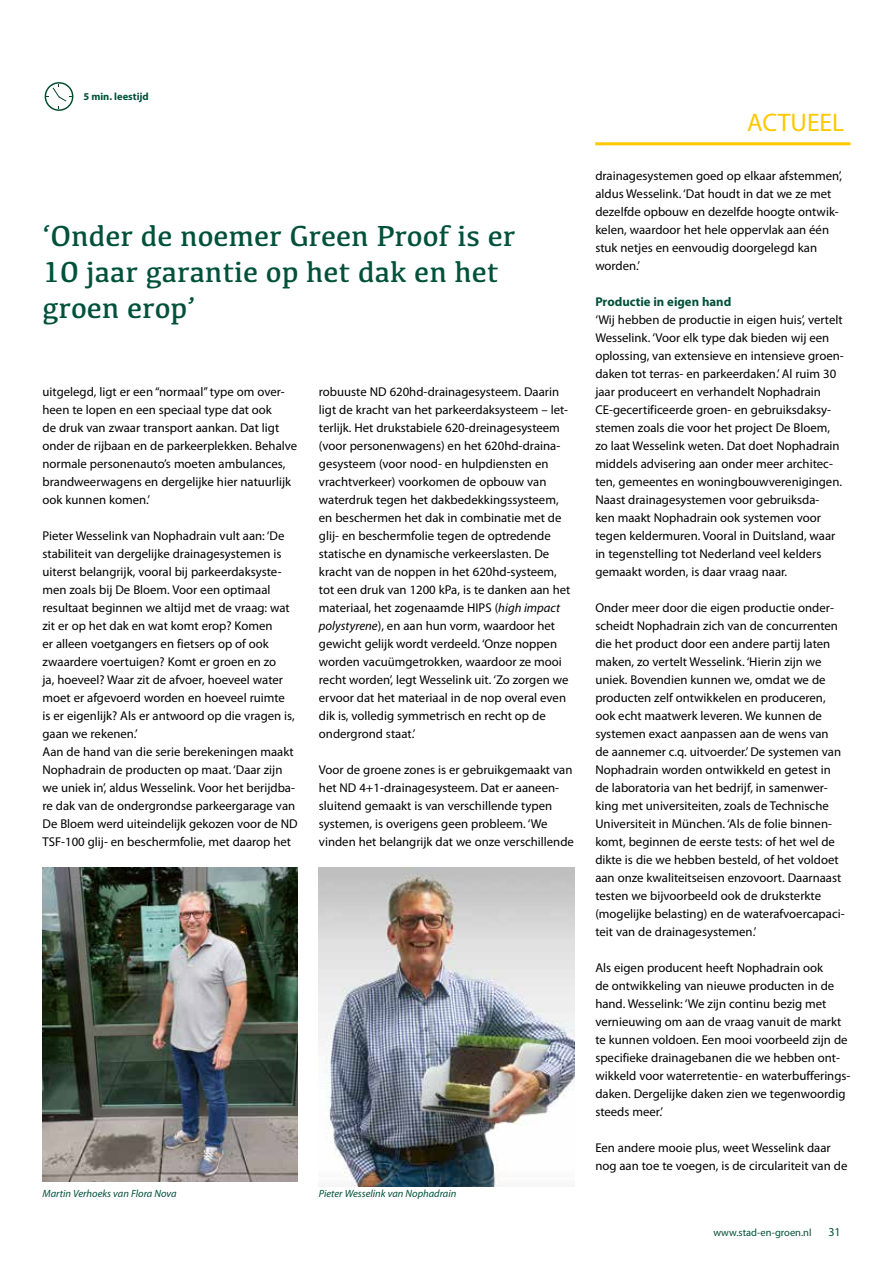
<style>
.page{position:relative;width:893px;height:1263px;background:#fff}
.page>*{position:absolute;margin:0;border:0;box-sizing:border-box;transform-origin:0 0}
.t1{font:30px/36px "Kefa";color:#005139}
.t2{font:25.5px "Myriad Pro";color:#fec800}
.t3{font:12.75px/18px "Myriad Pro";color:#000}
.t4{font:700 12.75px "Myriad Pro";color:#005139}
.t5{font:12px "Myriad Pro";color:#005139}
.t6{font:italic 10.5px "Myriad Pro";color:#005139}
.t7{font:10.5px "Myriad Pro";color:#005139}
.t8{font:700 10.5px "Myriad Pro";color:#005139}
.s1{font-style:italic}
</style>
<div class="page">
<hr style="left:595px;top:142px;width:255px;height:3px;background:#fec800">
<svg style="left:45px;top:82px;width:28px;height:29px"></svg>
<img style="left:43px;top:867px;width:255px;height:315px">
<img style="left:319px;top:867px;width:255px;height:319px">
<p class="t8" style="left:83px;top:90px;width:67px">5 min. leestijd</p>
<h1 class="t1" style="left:43px;top:217px;width:474px">‘Onder de noemer Green Proof is er<br>10 jaar garantie op het dak en het groen erop’</h1>
<p class="t3" style="left:43px;top:383px;width:256px">uitgelegd, ligt er een “normaal” type om over&shy;heen te lopen en een speciaal type dat ook<br>de druk van zwaar transport aankan. Dat ligt onder de rijbaan en de parkeerplekken. Behalve normale personenauto’s moeten ambulances, brandweerwagens en dergelijke hier natuurlijk ook kunnen komen.’</p>
<p class="t3" style="left:43px;top:527px;width:257px">Pieter Wesselink van Nophadrain vult aan: ‘De stabiliteit van dergelijke drainagesystemen is uiterst belangrijk, vooral bij parkeerdaksyste&shy;men zoals bij De Bloem. Voor een optimaal resultaat beginnen we altijd met de vraag: wat zit er op het dak en wat komt erop? Komen<br>er alleen voetgangers en fietsers op of ook zwaardere voertuigen? Komt er groen en zo<br>ja, hoeveel? Waar zit de afvoer, hoeveel water moet er afgevoerd worden en hoeveel ruimte<br>is er eigenlijk? Als er antwoord op die vragen is, gaan we rekenen.’<br>Aan de hand van die serie berekeningen maakt Nophadrain de producten op maat. ‘Daar zijn we uniek in’, aldus Wesselink. Voor het berijdba&shy;re dak van de ondergrondse parkeergarage van De Bloem werd uiteindelijk gekozen voor de ND TSF-100 glij- en beschermfolie, met daarop het</p>
<p class="t3" style="left:319px;top:383px;width:253px">robuuste ND 620hd-drainagesysteem. Daarin ligt de kracht van het parkeerdaksysteem – let&shy;terlijk. Het drukstabiele 620-dreinagesysteem (voor personenwagens) en het 620hd-draina&shy;gesysteem (voor nood- en hulpdiensten en vrachtverkeer) voorkomen de opbouw van waterdruk tegen het dakbedekkingssysteem, en beschermen het dak in combinatie met de glij- en beschermfolie tegen de optredende statische en dynamische verkeerslasten. De kracht van de noppen in het 620hd-systeem, tot een druk van 1200 kPa, is te danken aan het materiaal, het zogenaamde HIPS (<span class="s1">high impact polystyrene</span>), en aan hun vorm, waardoor het gewicht gelijk wordt verdeeld. ‘Onze noppen worden vacuümgetrokken, waardoor ze mooi recht worden’, legt Wesselink uit. ‘Zo zorgen we ervoor dat het materiaal in de nop overal even dik is, volledig symmetrisch en recht op de ondergrond staat.’</p>
<p class="t3" style="left:319px;top:761px;width:256px">Voor de groene zones is er gebruikgemaakt van het ND 4+1-drainagesysteem. Dat er aaneen&shy;sluitend gemaakt is van verschillende typen systemen, is overigens geen probleem. ‘We vinden het belangrijk dat we onze verschillende</p>
<p class="t6" style="left:43px;top:1187px;width:136px">Martin Verhoeks van Flora Nova</p>
<p class="t6" style="left:319px;top:1187px;width:139px">Pieter Wesselink van Nophadrain</p>
<h2 class="t2" style="left:747px;top:107px;width:99px">ACTUEEL</h2>
<p class="t3" style="left:595px;top:167px;width:248px">drainagesystemen goed op elkaar afstemmen’, aldus Wesselink. ‘Dat houdt in dat we ze met dezelfde opbouw en dezelfde hoogte ontwik&shy;kelen, waardoor het hele oppervlak aan één stuk netjes en eenvoudig doorgelegd kan worden.’</p>
<p class="t4" style="left:595px;top:294px;width:137px">Productie in eigen hand</p>
<p class="t3" style="left:595px;top:311px;width:250px">‘Wij hebben de productie in eigen huis’, vertelt Wesselink. ‘Voor elk type dak bieden wij een oplossing, van extensieve en intensieve groen&shy;daken tot terras- en parkeerdaken.’ Al ruim 30 jaar produceert en verhandelt Nophadrain CE-gecertificeerde groen- en gebruiksdaksy&shy;stemen zoals die voor het project De Bloem, zo laat Wesselink weten. Dat doet Nophadrain middels advisering aan onder meer architec&shy;ten, gemeentes en woningbouwverenigingen.<br>Naast drainagesystemen voor gebruiksda-<br>ken maakt Nophadrain ook systemen voor tegen keldermuren. Vooral in Duitsland, waar in tegenstelling tot Nederland veel kelders gemaakt worden, is daar vraag naar.</p>
<p class="t3" style="left:595px;top:599px;width:251px">Onder meer door die eigen productie onder&shy;scheidt Nophadrain zich van de concurrenten die het product door een andere partij laten maken, zo vertelt Wesselink. ‘Hierin zijn we uniek. Bovendien kunnen we, omdat we de producten zelf ontwikkelen en produceren, ook echt maatwerk leveren. We kunnen de systemen exact aanpassen aan de wens van de aannemer c.q. uitvoerder.’ De systemen van Nophadrain worden ontwikkeld en getest in de laboratoria van het bedrijf, in samenwer&shy;king met universiteiten, zoals de Technische Universiteit in München. ‘Als de folie binnen&shy;komt, beginnen de eerste tests: of het wel de dikte is die we hebben besteld, of het voldoet aan onze kwaliteitseisen enzovoort. Daarnaast testen we bijvoorbeeld ook de druksterkte (mogelijke belasting) en de waterafvoercapaci&shy;teit van de drainagesystemen.’</p>
<p class="t3" style="left:595px;top:959px;width:257px">Als eigen producent heeft Nophadrain ook<br>de ontwikkeling van nieuwe producten in de hand. Wesselink: ‘We zijn continu bezig met vernieuwing om aan de vraag vanuit de markt te kunnen voldoen. Een mooi voorbeeld zijn de specifieke drainagebanen die we hebben ont&shy;wikkeld voor waterretentie- en waterbufferings&shy;daken. Dergelijke daken zien we tegenwoordig steeds meer.’</p>
<p class="t3" style="left:595px;top:1139px;width:254px">Een andere mooie plus, weet Wesselink daar nog aan toe te voegen, is de circulariteit van de</p>
<p class="t7" style="left:713px;top:1226px;width:100px">www.stad-en-groen.nl</p>
<p class="t5" style="left:828px;top:1224px;width:14px">31</p>
</div>
